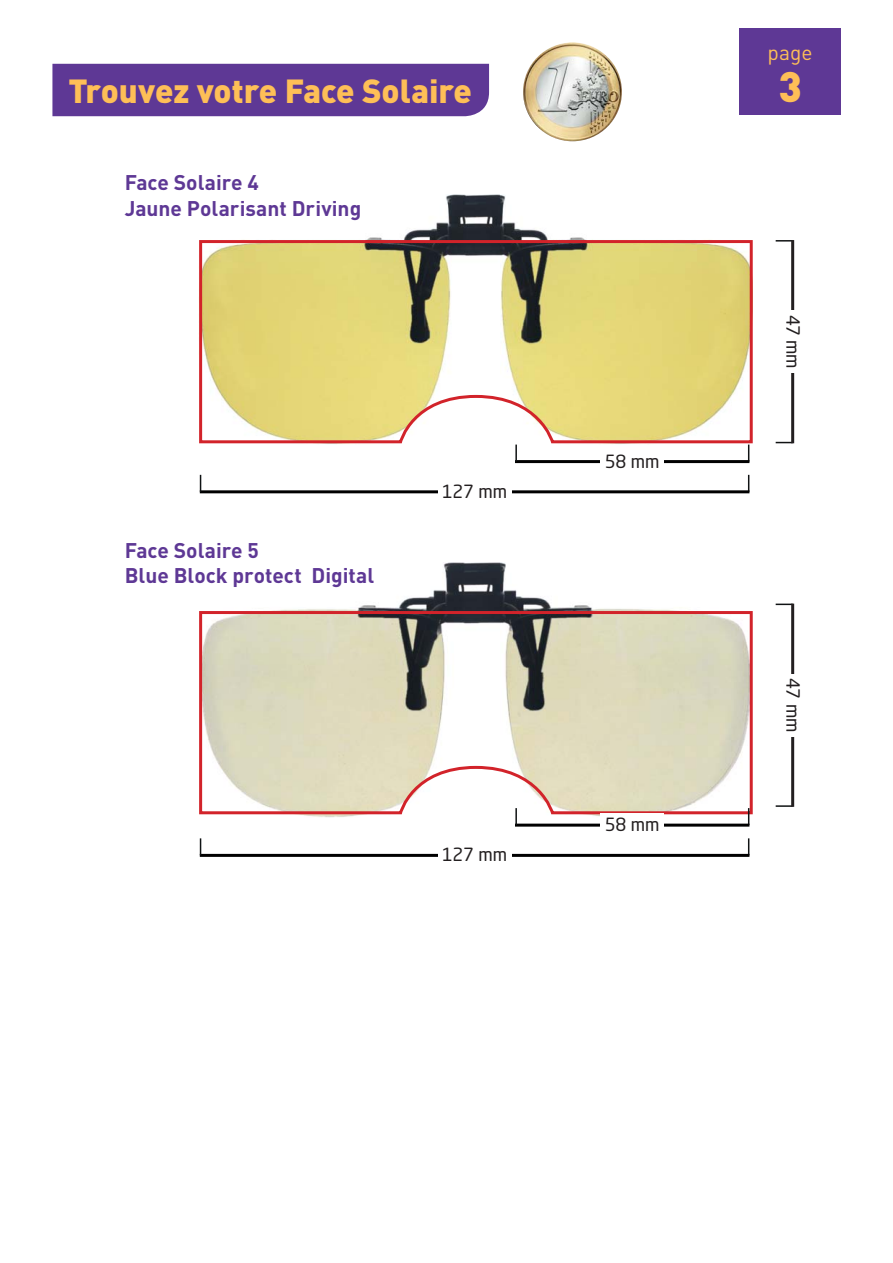
<style>
.page{position:relative;width:893px;height:1263px;background:#fff}
.page>*{position:absolute;margin:0;border:0;box-sizing:border-box;transform-origin:0 0}
.t1{font:900 42px "DIN Pro";color:#febf57}
.t2{font:900 33px "DIN Pro";letter-spacing:-.005em;color:#febf57}
.t3{font:700 21px/25.2px "DIN Pro";color:#5e3895}
.t4{font:21px "DIN Pro";color:#febf57}
.t5{font:18px "Neo Sans Std";letter-spacing:-.005em;color:#231f20}
</style>
<div class="page">
<div style="left:739px;top:28px;width:101px;height:87px;background:#5e3895"></div>
<img style="left:368px;top:195px;width:216px;height:44px">
<img style="left:282px;top:562px;width:468px;height:255px">
<svg style="left:199px;top:239px;width:554px;height:206px"></svg>
<svg style="left:199px;top:610px;width:554px;height:206px"></svg>
<div style="left:52px;top:64px;width:437px;height:52px;background:#5e3895"></div>
<img style="left:523px;top:42px;width:99px;height:99px;border-radius:50%">
<svg style="left:776px;top:240px;width:15px;height:2px"></svg>
<svg style="left:776px;top:442px;width:15px;height:1px"></svg>
<svg style="left:748px;top:445px;width:1px;height:15px"></svg>
<hr style="left:515px;top:460px;width:234px;height:3px;background:#000">
<svg style="left:515px;top:445px;width:2px;height:16px"></svg>
<hr style="left:791px;top:240px;width:3px;height:203px;background:#231f20">
<div style="left:782px;top:310px;width:22px;height:63px;background:#fff"></div>
<div style="left:600px;top:450px;width:64px;height:22px;background:#fff"></div>
<svg style="left:748px;top:475px;width:1px;height:15px"></svg>
<hr style="left:200px;top:490px;width:549px;height:3px;background:#000">
<svg style="left:200px;top:475px;width:1px;height:17px"></svg>
<div style="left:438px;top:480px;width:73px;height:22px;background:#fff"></div>
<svg style="left:776px;top:604px;width:15px;height:1px"></svg>
<svg style="left:776px;top:805px;width:15px;height:2px"></svg>
<svg style="left:748px;top:808px;width:1px;height:16px"></svg>
<hr style="left:515px;top:824px;width:234px;height:3px;background:#000">
<svg style="left:515px;top:808px;width:2px;height:17px"></svg>
<hr style="left:791px;top:604px;width:3px;height:203px;background:#231f20">
<div style="left:782px;top:674px;width:22px;height:63px;background:#fff"></div>
<div style="left:600px;top:813px;width:64px;height:22px;background:#fff"></div>
<svg style="left:748px;top:838px;width:1px;height:16px"></svg>
<hr style="left:200px;top:854px;width:549px;height:3px;background:#000">
<svg style="left:200px;top:838px;width:1px;height:17px"></svg>
<div style="left:438px;top:843px;width:73px;height:23px;background:#fff"></div>
<h2 class="t2" style="left:68px;top:79px;width:405px">Trouvez votre Face Solaire</h2>
<p class="t3" style="left:125px;top:173px;width:238px">Face Solaire 4<br>Jaune Polarisant Driving</p>
<p class="t3" style="left:125px;top:541px;width:251px">Face Solaire 5<br>Blue Block protect Digital</p>
<p class="t5" style="left:442px;top:483px;width:66px">127 mm</p>
<p class="t5" style="left:442px;top:846px;width:66px">127 mm</p>
<p class="t5" style="left:605px;top:453px;width:56px">58 mm</p>
<p class="t5" style="left:605px;top:816px;width:56px">58 mm</p>
<p class="t4" style="left:767px;top:45px;width:46px">page</p>
<h1 class="t1" style="left:778px;top:72px;width:25px">3</h1>
<p class="t5" style="left:801px;top:315px;width:56px;rotate:90deg">47 mm</p>
<p class="t5" style="left:801px;top:678px;width:56px;rotate:90deg">47 mm</p>
</div>
